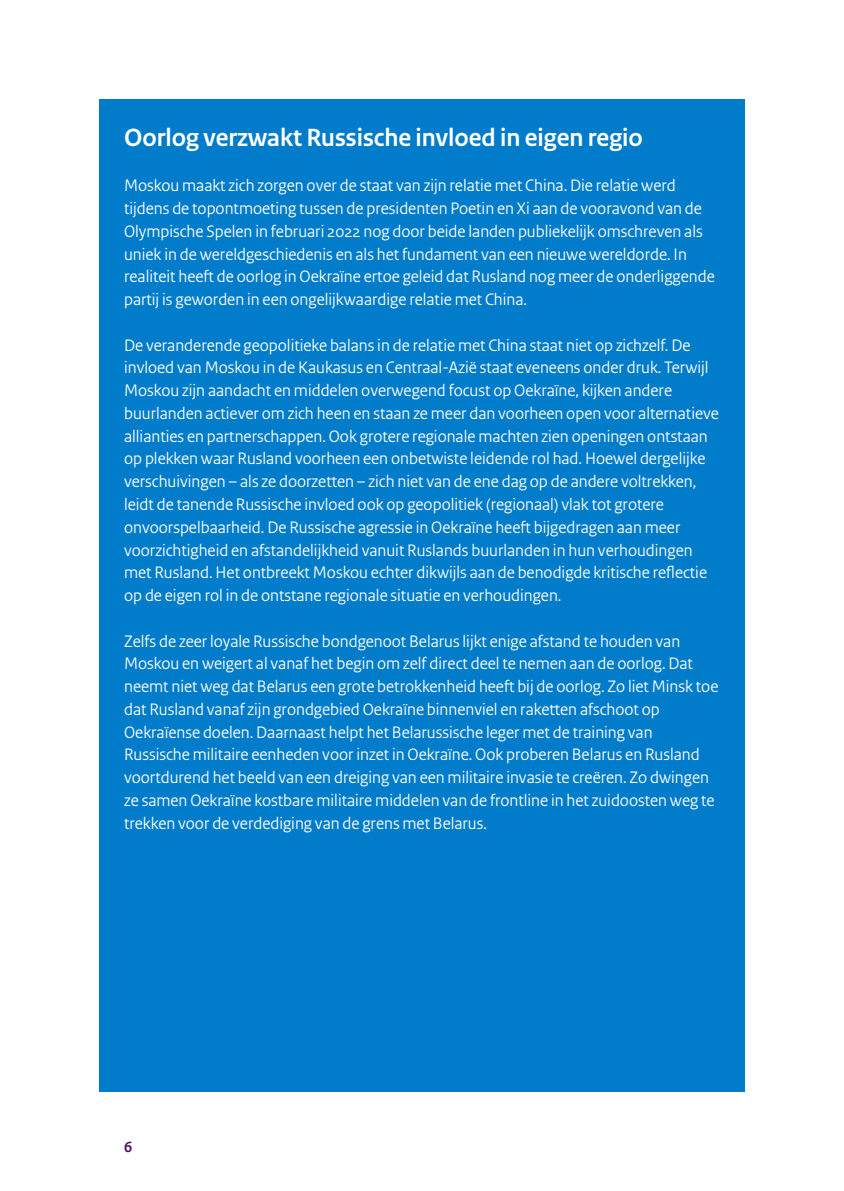
<style>
.page{position:relative;width:844px;height:1191px;background:#fff}
.page>*{position:absolute;margin:0;border:0;box-sizing:border-box;transform-origin:0 0}
._10_RO_Broodtekst_Se{font:700 26.25px "Rijksoverheid Sans Heading";color:#fff}
._10_RO_Broodtekst_Se-2{font:17.5px/22.8px "Rijksoverheid Sans Heading";color:#fff}
.t1{font:700 15.75px "Rijksoverheid Sans Heading TT";color:#4b0c61}
</style>
<div class="page">
<div style="left:99px;top:99px;width:645px;height:992px;background:#007ccb"></div>
<p class="_10_RO_Broodtekst_Se" style="left:124px;top:122px;width:520px">Oorlog verzwakt Russische invloed in eigen regio</p>
<p class="_10_RO_Broodtekst_Se-2" style="left:124px;top:174px;width:592px">Moskou maakt zich zorgen over de staat van zijn relatie met China. Die relatie werd tijdens de topontmoeting tussen de presidenten Poetin en Xi aan de vooravond van de Olympische Spelen in februari 2022 nog door beide landen publiekelijk omschreven als uniek in de wereldgeschiedenis en als het fundament van een nieuwe wereldorde. In realiteit heeft de oorlog in Oekraïne ertoe geleid dat Rusland nog meer de onderliggende partij is geworden in een ongelijkwaardige relatie met China.</p>
<p class="_10_RO_Broodtekst_Se-2" style="left:124px;top:334px;width:596px">De veranderende geopolitieke balans in de relatie met China staat niet op zichzelf. De invloed van Moskou in de Kaukasus en Centraal-Azië staat eveneens onder druk. Terwijl Moskou zijn aandacht en middelen overwegend focust op Oekraïne, kijken andere buurlanden actiever om zich heen en staan ze meer dan voorheen open voor alternatieve allianties en partnerschappen. Ook grotere regionale machten zien openingen ontstaan op plekken waar Rusland voorheen een onbetwiste leidende rol had. Hoewel dergelijke verschuivingen – als ze doorzetten – zich niet van de ene dag op de andere voltrekken, leidt de tanende Russische invloed ook op geopolitiek (regionaal) vlak tot grotere onvoorspelbaarheid. De Russische agressie in Oekraïne heeft bijgedragen aan meer voorzichtigheid en afstandelijkheid vanuit Ruslands buurlanden in hun verhoudingen met Rusland. Het ontbreekt Moskou echter dikwijls aan de benodigde kritische reflectie op de eigen rol in de ontstane regionale situatie en verhoudingen.</p>
<p class="_10_RO_Broodtekst_Se-2" style="left:124px;top:629px;width:595px">Zelfs de zeer loyale Russische bondgenoot Belarus lijkt enige afstand te houden van Moskou en weigert al vanaf het begin om zelf direct deel te nemen aan de oorlog. Dat neemt niet weg dat Belarus een grote betrokkenheid heeft bij de oorlog. Zo liet Minsk toe dat Rusland vanaf zijn grondgebied Oekraïne binnenviel en raketten afschoot op Oekraïense doelen. Daarnaast helpt het Belarussische leger met de training van Russische militaire eenheden voor inzet in Oekraïne. Ook proberen Belarus en Rusland voortdurend het beeld van een dreiging van een militaire invasie te creëren. Zo dwingen ze samen Oekraïne kostbare militaire middelen van de frontline in het zuidoosten weg te trekken voor de verdediging van de grens met Belarus.</p>
<p class="t1" style="left:124px;top:1137px;width:10px">6</p>
</div>
